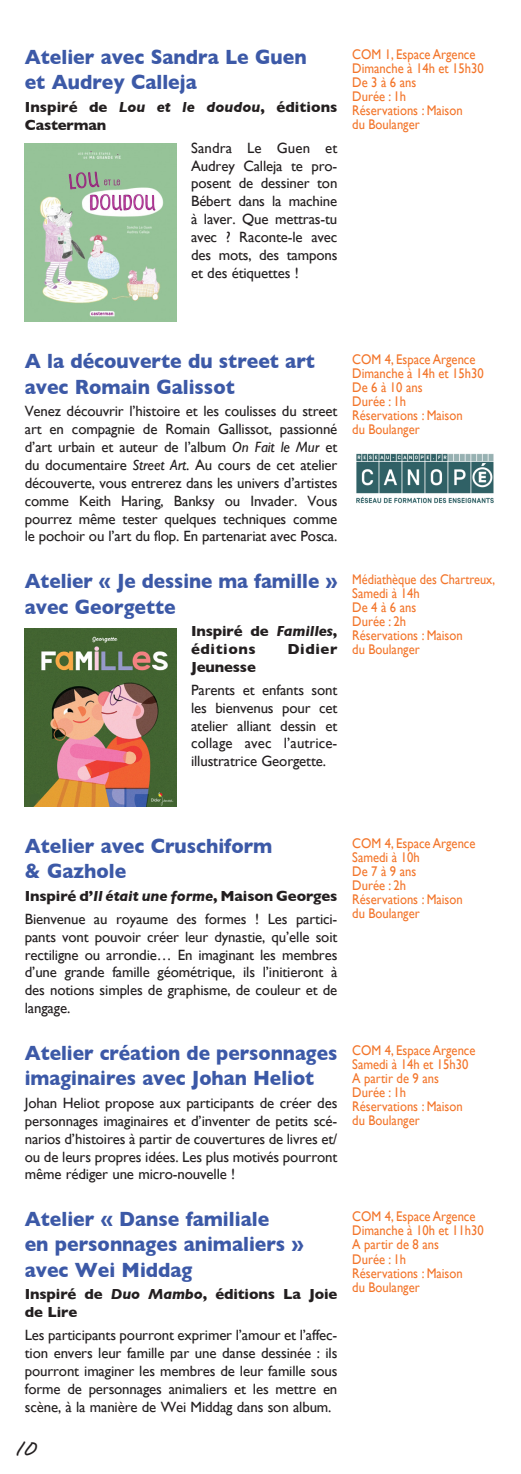
<style>
.page{position:relative;width:521px;height:1474px;background:#fff}
.page>*{position:absolute;margin:0;border:0;box-sizing:border-box;transform-origin:0 0}
.t1{font:26.25px "Alpha Mack AOE";color:#231f20}
.Normal_e{font:700 21px/25.2px "Gill Sans";color:#3c59a7;scale:.92 1}
.Normal_e-2{font:700 21px/25.2px "Gill Sans";color:#3c59a7;scale:.91 1}
.Normal_e-3{font:700 21px/25.2px "Gill Sans";color:#3c59a7;scale:.9 1}
.Normal_e-4{font:14.88px/17.8px "Gill Sans";letter-spacing:-.01em;color:#231f20;text-align:justify}
.Normal_e-5{font:700 14.88px/17.8px "Gill Sans";letter-spacing:-.01em;color:#231f20}
.Normal_e-6{font:700 14.88px/17.8px "Gill Sans";letter-spacing:.015em;color:#231f20}
.t2{font:14px/14px "Gill Sans";color:#f3752a;scale:.9 1}
.t3{font:14px "Gill Sans";color:#f3752a;scale:.88 1}
.s1{font-style:italic}
</style>
<div class="page">
<img style="left:25px;top:144px;width:151px;height:177px">
<img style="left:356px;top:453px;width:138px;height:51px">
<img style="left:25px;top:628px;width:151px;height:178px">
<p class="Normal_e" style="left:25px;top:44px;width:308px">Atelier avec Sandra Le Guen et Audrey Calleja</p>
<p class="Normal_e-5" style="left:25px;top:98px;width:314px">Inspiré de <span class="s1">Lou et le doudou</span>, éditions<br>Casterman</p>
<p class="Normal_e-4" style="left:191px;top:139px;width:148px">Sandra Le Guen et Audrey Calleja te pro&shy;posent de dessiner ton Bébert dans la machine à laver. Que mettras-tu avec ? Raconte-le avec des mots, des tampons et des étiquettes !</p>
<p class="t2" style="left:352px;top:47px;width:138px">COM 1, Espace Argence</p>
<p class="t2" style="left:352px;top:61px;width:148px">Dimanche à 14h et 15h30</p>
<p class="t2" style="left:352px;top:75px;width:73px">De 3 à 6 ans</p>
<p class="t2" style="left:352px;top:89px;width:61px">Durée : 1h</p>
<p class="t2" style="left:352px;top:103px;width:124px">Réservations : Maison du Boulanger</p>
<p class="Normal_e" style="left:25px;top:348px;width:317px">A la découverte du street art avec Romain Galissot</p>
<p class="Normal_e-4" style="left:25px;top:402px;width:314px">Venez découvrir l’histoire et les coulisses du street art en compagnie de Romain Gallissot, passionné d’art urbain et auteur de l’album <span class="s1">On Fait le Mur</span> et du documentaire <span class="s1">Street Art</span>. Au cours de cet atelier découverte, vous entrerez dans les univers d’artistes comme Keith Haring, Banksy ou Invader. Vous pourrez même tester quelques techniques comme le pochoir ou l’art du flop. En partenariat avec Posca.</p>
<p class="Normal_e-3" style="left:25px;top:568px;width:349px">Atelier « Je dessine ma famille » avec Georgette</p>
<p class="Normal_e-6" style="left:191px;top:622px;width:148px">Inspiré de <span class="s1">Familles</span>, éditions</p>
<p class="Normal_e-5" style="left:287px;top:640px;width:51px">Didier</p>
<p class="Normal_e-5" style="left:191px;top:657px;width:66px">Jeunesse</p>
<p class="Normal_e-4" style="left:191px;top:680px;width:148px">Parents et enfants sont les bienvenus pour cet atelier alliant dessin et collage avec l’autrice&shy;illustratrice Georgette.</p>
<p class="t2" style="left:352px;top:352px;width:138px">COM 4, Espace Argence</p>
<p class="t2" style="left:352px;top:366px;width:148px">Dimanche à 14h et 15h30</p>
<p class="t2" style="left:352px;top:380px;width:80px">De 6 à 10 ans</p>
<p class="t2" style="left:352px;top:394px;width:61px">Durée : 1h</p>
<p class="t2" style="left:352px;top:408px;width:124px">Réservations : Maison du Boulanger</p>
<p class="t3" style="left:352px;top:570px;width:164px">Médiathèque des Chartreux,</p>
<p class="t2" style="left:352px;top:585px;width:76px">Samedi à 14h</p>
<p class="t2" style="left:352px;top:599px;width:73px">De 4 à 6 ans</p>
<p class="t2" style="left:352px;top:613px;width:61px">Durée : 2h</p>
<p class="t2" style="left:352px;top:627px;width:124px">Réservations : Maison du Boulanger</p>
<p class="Normal_e" style="left:25px;top:832px;width:271px">Atelier avec Cruschiform &amp; Gazhole</p>
<p class="Normal_e-5" style="left:25px;top:886px;width:314px">Inspiré d’<span class="s1">Il était une forme</span>, Maison Georges</p>
<p class="Normal_e-4" style="left:25px;top:909px;width:314px">Bienvenue au royaume des formes ! Les partici&shy;pants vont pouvoir créer leur dynastie, qu’elle soit rectiligne ou arrondie… En imaginant les membres d’une grande famille géométrique, ils l’initieront à des notions simples de graphisme, de couleur et de langage.</p>
<p class="Normal_e-2" style="left:25px;top:1039px;width:345px">Atelier création de personnages imaginaires avec Johan Heliot</p>
<p class="Normal_e-4" style="left:25px;top:1093px;width:314px">Johan Heliot propose aux participants de créer des personnages imaginaires et d’inventer de petits scé&shy;narios d’histoires à partir de couvertures de livres et/ ou de leurs propres idées. Les plus motivés pourront même rédiger une micro-nouvelle !</p>
<p class="Normal_e" style="left:25px;top:1205px;width:305px">Atelier « Danse familiale<br>en personnages animaliers » avec Wei Middag</p>
<p class="Normal_e-5" style="left:25px;top:1285px;width:314px">Inspiré de <span class="s1">Duo Mambo</span>, éditions La Joie de Lire</p>
<p class="Normal_e-4" style="left:25px;top:1325px;width:314px">Les participants pourront exprimer l’amour et l’affec&shy;tion envers leur famille par une danse dessinée : ils pourront imaginer les membres de leur famille sous forme de personnages animaliers et les mettre en scène, à la manière de Wei Middag dans son album.</p>
<p class="t1" style="left:17px;top:1431px;width:22px">10</p>
<p class="t2" style="left:352px;top:836px;width:138px">COM 4, Espace Argence</p>
<p class="t2" style="left:352px;top:850px;width:76px">Samedi à 10h</p>
<p class="t2" style="left:352px;top:864px;width:73px">De 7 à 9 ans</p>
<p class="t2" style="left:352px;top:878px;width:61px">Durée : 2h</p>
<p class="t2" style="left:352px;top:892px;width:124px">Réservations : Maison du Boulanger</p>
<p class="t2" style="left:352px;top:1043px;width:138px">COM 4, Espace Argence</p>
<p class="t2" style="left:352px;top:1057px;width:131px">Samedi à 14h et 15h30</p>
<p class="t2" style="left:352px;top:1071px;width:98px">A partir de 9 ans</p>
<p class="t2" style="left:352px;top:1085px;width:61px">Durée : 1h</p>
<p class="t2" style="left:352px;top:1099px;width:124px">Réservations : Maison du Boulanger</p>
<p class="t2" style="left:352px;top:1209px;width:138px">COM 4, Espace Argence</p>
<p class="t2" style="left:352px;top:1223px;width:148px">Dimanche à 10h et 11h30</p>
<p class="t2" style="left:352px;top:1237px;width:98px">A partir de 8 ans</p>
<p class="t2" style="left:352px;top:1251px;width:61px">Durée : 1h</p>
<p class="t2" style="left:352px;top:1265px;width:124px">Réservations : Maison du Boulanger</p>
</div>
